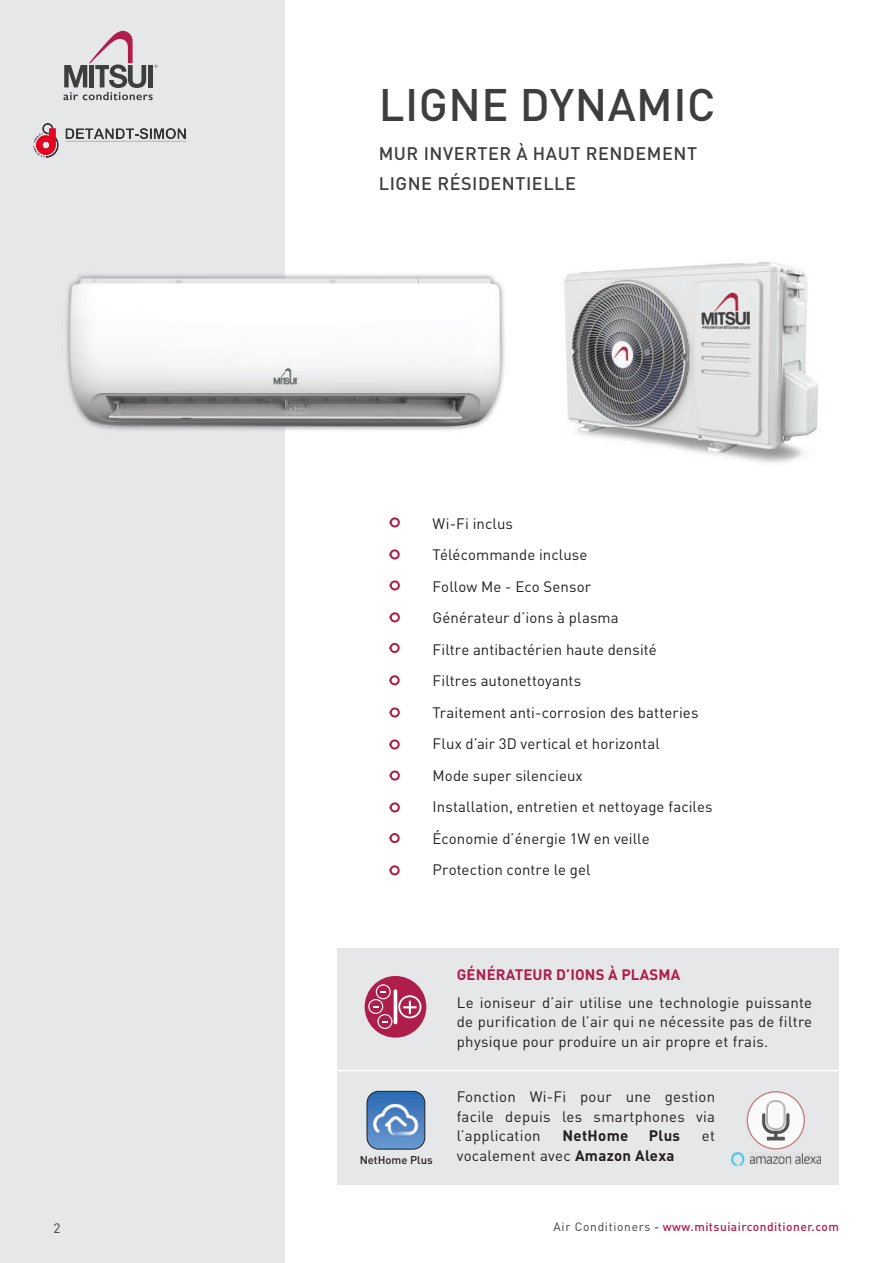
<style>
.page{position:relative;width:893px;height:1263px;background:#fff}
.page>*{position:absolute;margin:0;border:0;box-sizing:border-box;transform-origin:0 0}
.t1{font:500 45px "DIN Pro";letter-spacing:.01em;color:#3e3e3f}
.t2{font:500 18px/30px "DIN Pro";letter-spacing:.03em;color:#3e3e3f}
.t3{font:15px/31.5px "DIN Pro";letter-spacing:.005em;color:#231f20;text-align:justify}
.t4{font:700 15px "DIN Pro";letter-spacing:.01em;color:#af1d4a}
.t5{font:700 15px "DIN Pro";letter-spacing:.02em;color:#231f20}
.t6{font:13.5px "DIN Pro";color:#3e3e3f}
.t7{font:500 12px "DIN Pro";letter-spacing:.04em;color:#af1d4a}
.t8{font:500 11.25px "DIN Pro";color:#231f20}
.s1{font-weight:700}
.s2{font-weight:400;color:#3e3e3f}
.s3{font-family:"Helvetica Neue LT Std";font-weight:400;font-size:11.25px;color:#231f20}
</style>
<div class="page">
<div style="left:0;top:0;width:285px;height:1263px;background:#e6e7e9"></div>
<img style="left:564px;top:261px;width:255px;height:202px">
<img style="left:66px;top:274px;width:439px;height:156px">
<div style="left:337px;top:948px;width:502px;height:236px;background:#e6e7e9"></div>
<div style="left:365px;top:976px;width:61px;height:62px;background:#af1d4a;border-radius:50%"></div>
<svg style="left:399px;top:996px;width:21px;height:21px"></svg>
<div style="left:398px;top:995px;width:23px;height:23px;border:2px solid #fff;border-radius:50%"></div>
<svg style="left:403px;top:1001px;width:14px;height:13px"></svg>
<div style="left:376px;top:984px;width:15px;height:15px;border:1px solid #fff;border-radius:50%"></div>
<svg style="left:380px;top:991px;width:6px;height:2px"></svg>
<svg style="left:369px;top:999px;width:14px;height:14px"></svg>
<div style="left:368px;top:999px;width:15px;height:15px;border:1px solid #fff;border-radius:50%"></div>
<svg style="left:378px;top:1014px;width:14px;height:14px"></svg>
<div style="left:377px;top:1014px;width:15px;height:15px;border:1px solid #fff;border-radius:50%"></div>
<hr style="left:394px;top:991px;width:3px;height:31px;background:#fff">
<hr style="left:337px;top:1070px;width:502px;height:1px;background:#fff">
<img style="left:367px;top:1091px;width:58px;height:58px">
<div style="left:367px;top:1091px;width:58px;height:58px;border:1px solid #231f20;border-radius:12px"></div>
<img style="left:732px;top:1153px;width:88px;height:13px">
<svg style="left:746px;top:1091px;width:59px;height:58px"></svg>
<svg style="left:63px;top:31px;width:94px;height:69px"></svg>
<div style="left:390px;top:517px;width:10px;height:10px;border:2px solid #af1d4a;border-radius:50%"></div>
<div style="left:390px;top:549px;width:10px;height:10px;border:2px solid #af1d4a;border-radius:50%"></div>
<div style="left:390px;top:580px;width:10px;height:10px;border:2px solid #af1d4a;border-radius:50%"></div>
<div style="left:390px;top:612px;width:10px;height:10px;border:2px solid #af1d4a;border-radius:50%"></div>
<div style="left:390px;top:643px;width:10px;height:10px;border:2px solid #af1d4a;border-radius:50%"></div>
<div style="left:390px;top:675px;width:10px;height:10px;border:2px solid #af1d4a;border-radius:50%"></div>
<div style="left:390px;top:707px;width:10px;height:10px;border:2px solid #af1d4a;border-radius:50%"></div>
<div style="left:390px;top:739px;width:10px;height:10px;border:2px solid #af1d4a;border-radius:50%"></div>
<div style="left:390px;top:770px;width:10px;height:10px;border:2px solid #af1d4a;border-radius:50%"></div>
<div style="left:390px;top:802px;width:10px;height:10px;border:2px solid #af1d4a;border-radius:50%"></div>
<div style="left:390px;top:833px;width:10px;height:10px;border:2px solid #af1d4a;border-radius:50%"></div>
<div style="left:390px;top:865px;width:10px;height:10px;border:2px solid #af1d4a;border-radius:50%"></div>
<img style="left:33px;top:123px;width:152px;height:35px">
<p class="t6" style="left:54px;top:1219px;width:9px">2</p>
<h1 class="t1" style="left:379px;top:74px;width:338px">LIGNE DYNAMIC</h1>
<p class="t2" style="left:379px;top:138px;width:320px">MUR INVERTER À HAUT RENDEMENT<br>LIGNE RÉSIDENTIELLE</p>
<p class="t3" style="left:433px;top:507px;width:282px;text-align:left">Wi-Fi inclus<br>Télécommande incluse<br>Follow Me - Eco Sensor<br>Générateur d’ions à plasma<br>Filtre antibactérien haute densité<br>Filtres autonettoyants<br>Traitement anti-corrosion des batteries<br>Flux d’air 3D vertical et horizontal<br>Mode super silencieux<br>Installation, entretien et nettoyage faciles<br>Économie d’énergie 1W en veille<br>Protection contre le gel</p>
<p class="t4" style="left:457px;top:965px;width:225px">GÉNÉRATEUR D’IONS À PLASMA</p>
<p class="t8" style="left:360px;top:1152px;width:75px">NetHome Plus</p>
<p class="t3" style="left:457px;top:992px;width:357px;line-height:19.5px">Le ioniseur d’air utilise une technologie puissante de purification de l’air qui ne nécessite pas de filtre physique pour produire un air propre et frais.</p>
<p class="t3" style="left:457px;top:1086px;width:260px;line-height:19.5px">Fonction Wi-Fi pour une gestion facile depuis les smartphones via l’application</p>
<p class="t5" style="left:563px;top:1125px;width:67px">NetHome</p>
<p class="t5" style="left:649px;top:1125px;width:33px">Plus</p>
<p class="t3" style="left:702px;top:1119px;width:15px">et</p>
<p class="t3" style="left:457px;top:1139px;width:219px">vocalement avec <span class="s1">Amazon Alexa</span></p>
<p class="t7" style="left:553px;top:1218px;width:287px"><span class="s2">Air Conditioners</span> <span class="s3">-</span> www.mitsuiairconditioner.com</p>
</div>
